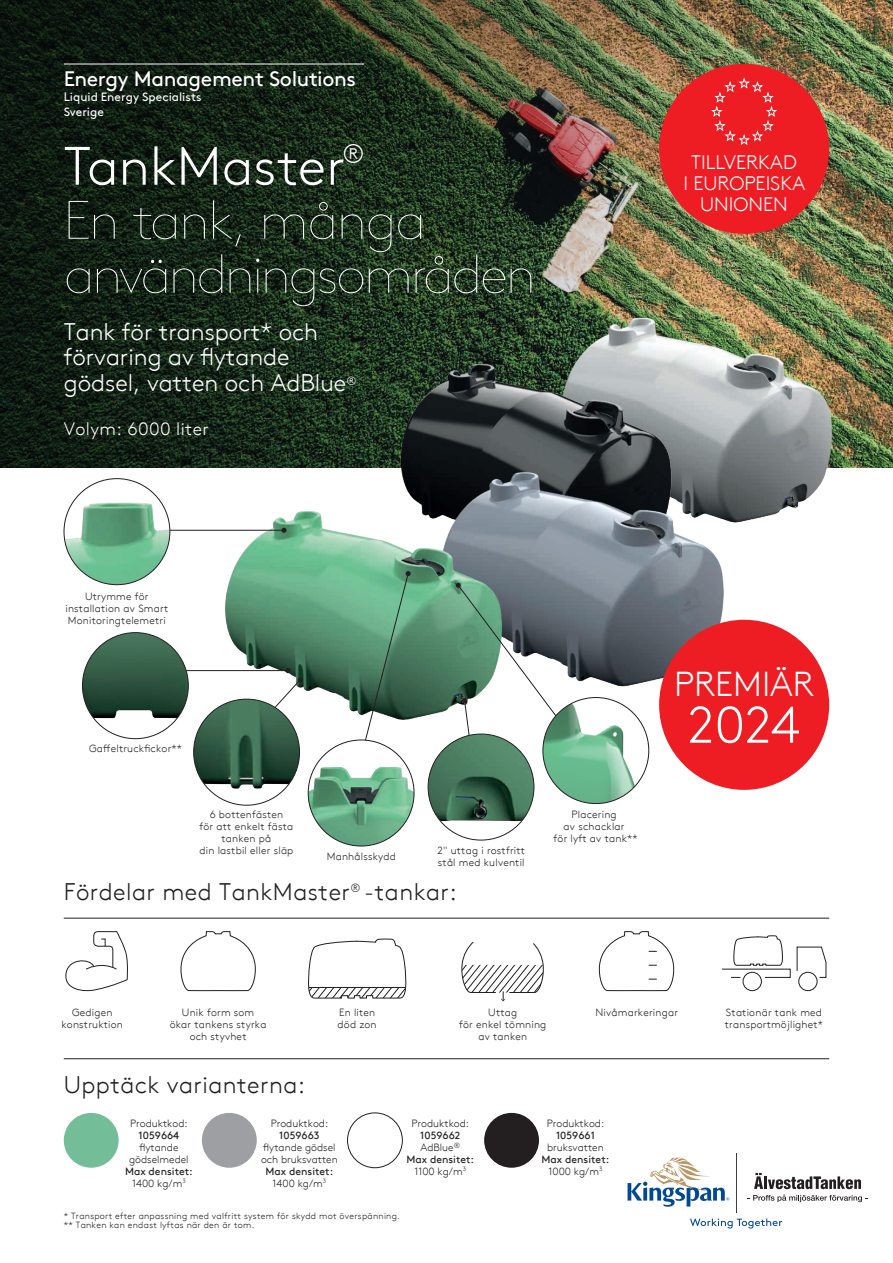
<style>
.page{position:relative;width:893px;height:1263px;background:#fff}
.page>*{position:absolute;margin:0;border:0;box-sizing:border-box;transform-origin:0 0}
.t1{font:100 54px/54px "Kingspan Brown TT";letter-spacing:-.05em;color:#fff}
.t2{font:300 51.45px "Kingspan Brown TT";color:#fff}
.t3{font:300 34.5px "Kingspan Brown TT";color:#fff}
.t4{font:300 24px/25.5px "Kingspan Brown TT";color:#fff}
.t5{font:300 24px "Kingspan Brown TT";letter-spacing:.02em;color:#231f20}
.t6{font:21px "Brown Pro";letter-spacing:-.015em;color:#fff}
.t7{font:300 19.5px/21px "Kingspan Brown TT";color:#fff;text-align:center}
.t8{font:300 18px "Kingspan Brown TT";letter-spacing:.02em;color:#fff}
.t9{font:12px/15px "Brown Pro";color:#fff}
.t10{font:300 10.5px/12px "Kingspan Brown TT";letter-spacing:.02em;color:#231f20;text-align:center}
.t11{font:10.5px/12px "Kingspan Brown TT";color:#231f20;text-align:center}
.t12{font:300 10.5px/12px "Kingspan Brown TT";color:#231f20}
.t13{font:300 9px/9px "Kingspan Brown TT";letter-spacing:.03em;color:#231f20}
.s1{font-weight:300}
</style>
<div class="page">
<hr style="left:736px;top:1153px;width:1px;height:59px;background:#3e3e3f">
<svg style="left:690px;top:1218px;width:92px;height:10px"></svg>
<svg style="left:628px;top:1157px;width:101px;height:50px"></svg>
<svg style="left:747px;top:1173px;width:120px;height:29px"></svg>
<img style="left:0;top:0;width:893px;height:468px">
<img style="left:465px;top:271px;width:428px;height:217px">
<img style="left:305px;top:317px;width:457px;height:146px">
<img style="left:341px;top:424px;width:477px;height:283px">
<img style="left:127px;top:463px;width:468px;height:278px">
<hr style="left:64px;top:64px;width:300px;height:1px;background:#fff">
<div style="left:659px;top:620px;width:170px;height:170px;background:#ee1d23;border-radius:50%"></div>
<div style="left:659px;top:64px;width:170px;height:170px;background:#ee1d23;border-radius:50%"></div>
<div style="left:64px;top:1113px;width:55px;height:55px;background:#73be99;border-radius:50%"></div>
<div style="left:202px;top:1113px;width:55px;height:55px;background:#9d9fa2;border-radius:50%"></div>
<div style="left:347px;top:1113px;width:56px;height:55px;border:1px solid #231f20;border-radius:50%"></div>
<div style="left:484px;top:1113px;width:55px;height:55px;background:#231f20;border-radius:50%"></div>
<hr style="left:64px;top:918px;width:765px;height:1px;background:#231f20">
<hr style="left:64px;top:1058px;width:765px;height:1px;background:#231f20">
<hr style="left:170px;top:530px;width:114px;height:1px;background:#231f20">
<svg style="left:281px;top:528px;width:6px;height:5px"></svg>
<hr style="left:186px;top:670px;width:102px;height:1px;background:#231f20">
<svg style="left:246px;top:668px;width:57px;height:71px"></svg>
<svg style="left:359px;top:571px;width:52px;height:191px"></svg>
<svg style="left:65px;top:931px;width:63px;height:61px"></svg>
<svg style="left:308px;top:938px;width:99px;height:60px"></svg>
<hr style="left:309px;top:987px;width:96px;height:1px;background:#231f20">
<svg style="left:180px;top:931px;width:76px;height:60px"></svg>
<svg style="left:461px;top:941px;width:83px;height:60px"></svg>
<svg style="left:598px;top:931px;width:77px;height:60px"></svg>
<div style="left:743px;top:972px;width:19px;height:19px;border:1px solid #231f20;border-radius:50%"></div>
<div style="left:798px;top:972px;width:19px;height:19px;border:1px solid #231f20;border-radius:50%"></div>
<svg style="left:797px;top:947px;width:29px;height:31px"></svg>
<svg style="left:722px;top:935px;width:69px;height:43px"></svg>
<svg style="left:455px;top:582px;width:130px;height:203px"></svg>
<img style="left:64px;top:479px;width:106px;height:106px;border-radius:53px">
<img style="left:82px;top:633px;width:106px;height:106px;border-radius:53px">
<img style="left:194px;top:699px;width:106px;height:106px;border-radius:53px">
<img style="left:543px;top:697px;width:106px;height:106px;border-radius:53px">
<img style="left:308px;top:740px;width:106px;height:106px;border-radius:53px">
<img style="left:428px;top:734px;width:106px;height:106px;border-radius:53px">
<svg style="left:711px;top:78px;width:66px;height:67px"></svg>
<h3 class="t6" style="left:64px;top:63px;width:294px">Energy Management Solutions</h3>
<p class="t9" style="left:64px;top:89px;width:139px">Liquid Energy Specialists<br>Sverige</p>
<h1 class="t1" style="left:64px;top:136px;width:474px"><span class="s1">TankMaster</span><sup>®<br></sup>En tank, många användningsområden</h1>
<h3 class="t4" style="left:64px;top:317px;width:294px">Tank för transport* och förvaring av flytande gödsel, vatten och AdBlue<sup>®</sup></h3>
<h3 class="t8" style="left:64px;top:416px;width:146px">Volym: 6000 liter</h3>
<h3 class="t7" style="left:683px;top:150px;width:123px">TILLVERKAD<br>I EUROPEISKA<br>UNIONEN</h3>
<p class="t10" style="left:65px;top:589px;width:104px">Utrymme för installation av Smart<br>Monitoringtelemetri</p>
<p class="t10" style="left:89px;top:742px;width:95px">Gaffeltruckfickor**</p>
<p class="t10" style="left:199px;top:807px;width:95px">6 bottenfästen<br>för att enkelt fästa tanken på<br>din lastbil eller släp</p>
<p class="t10" style="left:554px;top:807px;width:86px">Placering<br>av schacklar<br>för lyft av tank**</p>
<p class="t10" style="left:327px;top:849px;width:71px">Manhålsskydd</p>
<p class="t10" style="left:437px;top:843px;width:89px;text-align:left">2" uttag i rostfritt stål med kulventil</p>
<h3 class="t5" style="left:64px;top:874px;width:394px">Fördelar med TankMaster<sup>®</sup> -tankar:</h3>
<h3 class="t3" style="left:674px;top:659px;width:142px">PREMIÄR</h3>
<h2 class="t2" style="left:688px;top:687px;width:114px">2024</h2>
<p class="t10" style="left:62px;top:1005px;width:63px">Gedigen konstruktion</p>
<p class="t10" style="left:338px;top:1005px;width:41px;text-align:left">En liten död zon</p>
<p class="t10" style="left:170px;top:1005px;width:98px">Unik form som<br>ökar tankens styrka och styvhet</p>
<p class="t10" style="left:459px;top:1005px;width:89px">Uttag<br>för enkel tömning av tanken</p>
<p class="t10" style="left:595px;top:1005px;width:84px">Nivåmarkeringar</p>
<h3 class="t5" style="left:64px;top:1066px;width:243px">Upptäck varianterna:</h3>
<p class="t12" style="left:271px;top:1116px;width:59px">Produktkod:</p>
<p class="t11" style="left:279px;top:1128px;width:42px">1059663</p>
<p class="t12" style="left:261px;top:1140px;width:78px">flytande gödsel och bruksvatten</p>
<p class="t11" style="left:266px;top:1164px;width:69px">Max densitet:<br><span class="s1">1400 kg/m</span><sup>3</sup></p>
<p class="t12" style="left:130px;top:1116px;width:59px">Produktkod:</p>
<p class="t11" style="left:139px;top:1128px;width:42px">1059664</p>
<p class="t12" style="left:129px;top:1140px;width:61px;text-align:center">flytande gödselmedel</p>
<p class="t11" style="left:125px;top:1164px;width:69px">Max densitet:<br><span class="s1">1400 kg/m</span><sup>3</sup></p>
<p class="t12" style="left:412px;top:1116px;width:59px">Produktkod:</p>
<p class="t11" style="left:406px;top:1128px;width:69px">1059662<br><span class="s1">AdBlue</span><sup>®<br></sup>Max densitet:<br><span class="s1">1100 kg/m</span><sup>3</sup></p>
<p class="t12" style="left:547px;top:1116px;width:59px">Produktkod:</p>
<p class="t11" style="left:556px;top:1128px;width:40px">1059661</p>
<p class="t12" style="left:547px;top:1140px;width:58px">bruksvatten</p>
<p class="t11" style="left:542px;top:1152px;width:69px">Max densitet:<br><span class="s1">1000 kg/m</span><sup>3</sup></p>
<p class="t13" style="left:64px;top:1210px;width:338px">* Transport efter anpassning med valfritt system för skydd mot överspänning. ** Tanken kan endast lyftas när den är tom.</p>
<p class="t10" style="left:725px;top:1005px;width:100px;text-align:left">Stationär tank med transportmöjlighet*</p>
</div>
